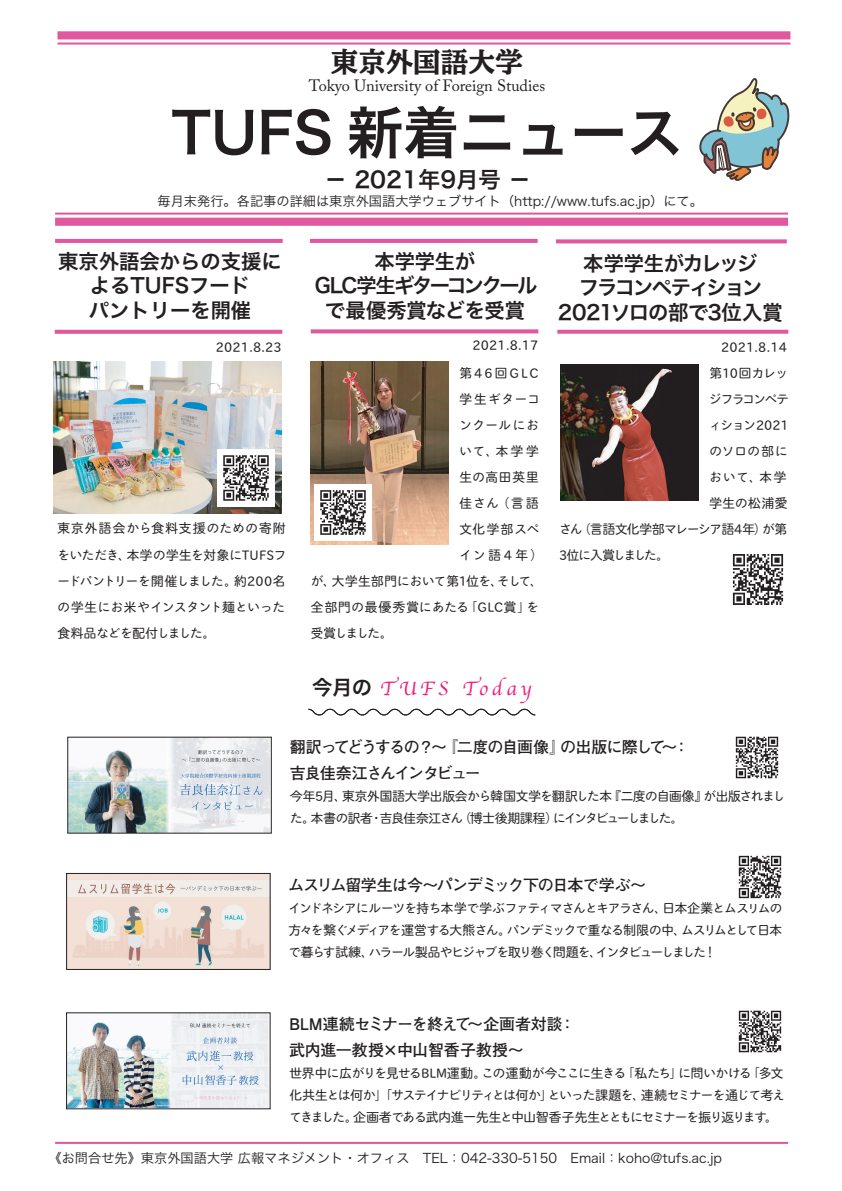
<style>
.page{position:relative;width:842px;height:1191px;background:#fff}
.page>*{position:absolute;margin:0;border:0;box-sizing:border-box;transform-origin:0 0}
.t1{font:55.9px "Hira Kaku Pro N W6";color:#231f20}
.t2{font:800 27.4px "TBUD Min Std";color:#231f20}
.t3{font:22.4px "Hira Kaku Pro N W6";color:#231f20}
.t4{font:20.3px/24.4px "Hira Kaku Pro N W6";letter-spacing:-.07em;color:#231f20;text-align:center}
.t5{font:20.3px/24.4px "Hira Kaku Pro N W6";letter-spacing:-.015em;color:#231f20;text-align:center}
.t6{font:20.3px/24.4px "Hira Kaku Pro N W6";letter-spacing:-.055em;color:#231f20;text-align:center}
.t7{font:20.3px "Apple Chancery";letter-spacing:.18em;color:#ee1e7b}
.t8{font:16.3px "Adobe Caslon Pro";color:#231f20}
.t9{font:700 16px/26px "Futo Go B101 Pr 6 N";letter-spacing:-.08em;color:#231f20}
.t10{font:700 16px/26px "Futo Go B101 Pr 6 N";letter-spacing:-.01em;color:#231f20}
.t11{font:700 16px "Futo Go B101 Pr 6 N";letter-spacing:-.055em;color:#231f20}
.t12{font:13.2px/26px "TB Chibi R Go Plus K Pro";letter-spacing:-.07em;color:#231f20;text-align:justify}
.t13{font:13.2px/22px "TB Chibi R Go Plus K Pro";letter-spacing:-.105em;color:#231f20}
.t14{font:13.2px "Hira Kaku Pro N W3";color:#231f20}
.t15{font:13.2px "TB Chibi R Go Plus K Pro";letter-spacing:.02em;color:#231f20}
.t16{font:13.2px "TB Chibi R Go Plus K Pro";letter-spacing:-.15em;color:#231f20}
.t17{font:13.2px "TB Chibi R Go Plus K Pro";letter-spacing:-.035em;color:#231f20}
.t18{font:13.2px "TB Chibi R Go Plus K Pro";letter-spacing:.14em;color:#231f20}
.t19{font:13.2px "TB Chibi R Go Plus K Pro";letter-spacing:-.03em;color:#231f20}
.t20{font:13.2px "TB Chibi R Go Plus K Pro";letter-spacing:-.145em;color:#231f20}
.s1{font-family:"Hira Kaku Pro N W6";color:#231f20}
</style>
<div class="page">
<img style="left:738px;top:1010px;width:44px;height:43px">
<img style="left:68px;top:1014px;width:200px;height:93px">
<img style="left:68px;top:875px;width:200px;height:92px">
<img style="left:735px;top:736px;width:44px;height:43px">
<img style="left:69px;top:739px;width:201px;height:92px">
<div style="left:55px;top:218px;width:733px;height:8px;background:#e258a0"></div>
<hr style="left:55px;top:213px;width:733px;height:2px;background:#e258a0">
<div style="left:57px;top:31px;width:733px;height:8px;background:#e258a0"></div>
<hr style="left:57px;top:42px;width:733px;height:3px;background:#e258a0">
<hr style="left:55px;top:239px;width:228px;height:4px;background:#e258a0">
<svg style="left:55px;top:330px;width:227px;height:4px"></svg>
<hr style="left:55px;top:1141px;width:733px;height:2px;background:#e258a0">
<svg style="left:699px;top:78px;width:91px;height:103px"></svg>
<hr style="left:310px;top:239px;width:228px;height:4px;background:#e258a0">
<svg style="left:311px;top:329px;width:227px;height:4px"></svg>
<svg style="left:556px;top:239px;width:231px;height:4px"></svg>
<svg style="left:557px;top:330px;width:231px;height:4px"></svg>
<img style="left:54px;top:362px;width:228px;height:152px">
<img style="left:217px;top:449px;width:57px;height:58px">
<img style="left:310px;top:361px;width:138px;height:183px">
<img style="left:315px;top:484px;width:56px;height:57px">
<img style="left:561px;top:364px;width:137px;height:137px">
<img style="left:732px;top:554px;width:52px;height:51px">
<svg style="left:308px;top:709px;width:227px;height:6px"></svg>
<div style="left:67px;top:737px;width:205px;height:96px;border:1px solid #231f20"></div>
<div style="left:66px;top:873px;width:204px;height:96px;border:1px solid #231f20"></div>
<img style="left:738px;top:855px;width:44px;height:44px">
<h2 class="t2" style="left:331px;top:40px;width:194px">東京外国語大学</h2>
<p class="t8" style="left:309px;top:76px;width:238px">Tokyo University of Foreign Studies</p>
<h1 class="t1" style="left:171px;top:82px;width:513px">TUFS 新着ニュース</h1>
<h3 class="t3" style="left:325px;top:159px;width:208px">－ 2021年9月号 －</h3>
<p class="t14" style="left:158px;top:189px;width:547px">毎月末発行。各記事の詳細は東京外国語大学ウェブサイト（http://www.tufs.ac.jp）にて。</p>
<h3 class="t5" style="left:58px;top:248px;width:225px">東京外語会からの支援によるTUFSフード<br>パントリーを開催</h3>
<p class="t12" style="left:216px;top:333px;width:67px">2021.8.23</p>
<p class="t12" style="left:57px;top:514px;width:231px">東京外語会から食料支援のための寄附をいただき、本学の学生を対象にTUFSフードパントリーを開催しました。約200名の学生にお米やインスタント麺といった食料品などを配付しました。</p>
<h3 class="t6" style="left:315px;top:248px;width:224px">本学学生が<br>GLC学生ギターコンクールで最優秀賞などを受賞</h3>
<p class="t12" style="left:472px;top:331px;width:67px">2021.8.17</p>
<p class="t18" style="left:459px;top:362px;width:81px">第46回GLC</p>
<p class="t12" style="left:459px;top:385px;width:83px">学生ギターコ</p>
<p class="t12" style="left:459px;top:411px;width:82px">ンクールにお</p>
<p class="t12" style="left:459px;top:437px;width:81px">いて、本学学</p>
<p class="t12" style="left:459px;top:463px;width:81px">生の高田英里</p>
<p class="t12" style="left:459px;top:489px;width:81px">佳さん（言語</p>
<p class="t12" style="left:459px;top:515px;width:82px">文化学部スペ</p>
<p class="t12" style="left:459px;top:541px;width:86px">イン語4年）</p>
<p class="t12" style="left:310px;top:567px;width:234px">が、大学生部門において第1位を、そして、</p>
<p class="t15" style="left:310px;top:596px;width:230px">全部門の最優秀賞にあたる「GLC賞」を</p>
<p class="t12" style="left:310px;top:619px;width:84px">受賞しました。</p>
<h3 class="t4" style="left:558px;top:250px;width:226px">本学学生がカレッジ<br>フラコンペティション<br>2021ソロの部で3位入賞</h3>
<p class="t12" style="left:721px;top:332px;width:67px">2021.8.14</p>
<p class="t19" style="left:709px;top:362px;width:81px">第10回カレッ</p>
<p class="t20" style="left:709px;top:388px;width:82px">ジフラコンペテ</p>
<p class="t17" style="left:709px;top:414px;width:81px">ィション2021</p>
<p class="t12" style="left:709px;top:437px;width:80px">のソロの部に</p>
<p class="t12" style="left:709px;top:463px;width:79px">おいて、本学</p>
<p class="t12" style="left:709px;top:489px;width:80px">学生の松浦愛</p>
<p class="t12" style="left:559px;top:515px;width:230px">さん（言語文化学部マレーシア語4年）が第</p>
<p class="t16" style="left:559px;top:544px;width:112px">3位に入賞しました。</p>
<h3 class="t7" style="left:312px;top:672px;width:221px"><span class="s1">今月の</span> TUFS Today</h3>
<p class="t9" style="left:290px;top:733px;width:401px">翻訳ってどうするの？～『二度の自画像』の出版に際して～：吉良佳奈江さんインタビュー</p>
<p class="t12" style="left:290px;top:784px;width:497px;line-height:22px">今年5月、東京外国語大学出版会から韓国文学を翻訳した本『二度の自画像』が出版されました。本書の訳者・吉良佳奈江さん（博士後期課程）にインタビューしました。</p>
<p class="t11" style="left:288px;top:872px;width:359px">ムスリム留学生は今～パンデミック下の日本で学ぶ～</p>
<p class="t12" style="left:288px;top:896px;width:496px;line-height:22px">インドネシアにルーツを持ち本学で学ぶファティマさんとキアラさん、日本企業とムスリムの方々を繋ぐメディアを運営する大熊さん。パンデミックで重なる制限の中、ムスリムとして日本で暮らす試練、ハラール製品やヒジャブを取り巻く問題を、インタビューしました！</p>
<p class="t10" style="left:289px;top:1010px;width:288px">BLM連続セミナーを終えて～企画者対談：武内進一教授×中山智香子教授～</p>
<p class="t13" style="left:289px;top:1060px;width:498px">世界中に広がりを見せるBLM運動。この運動が今ここに生きる「私たち」に問いかける「多文化共生とは何か」「サステイナビリティとは何か」といった課題を、連続セミナーを通じて考えてきました。企画者である武内進一先生と中山智香子先生とともにセミナーを振り返ります。</p>
<p class="t14" style="left:49px;top:1146px;width:675px">《お問合せ先》東京外国語大学 広報マネジメント･オフィス　TEL：042-330-5150　Email：koho@tufs.ac.jp</p>
</div>
